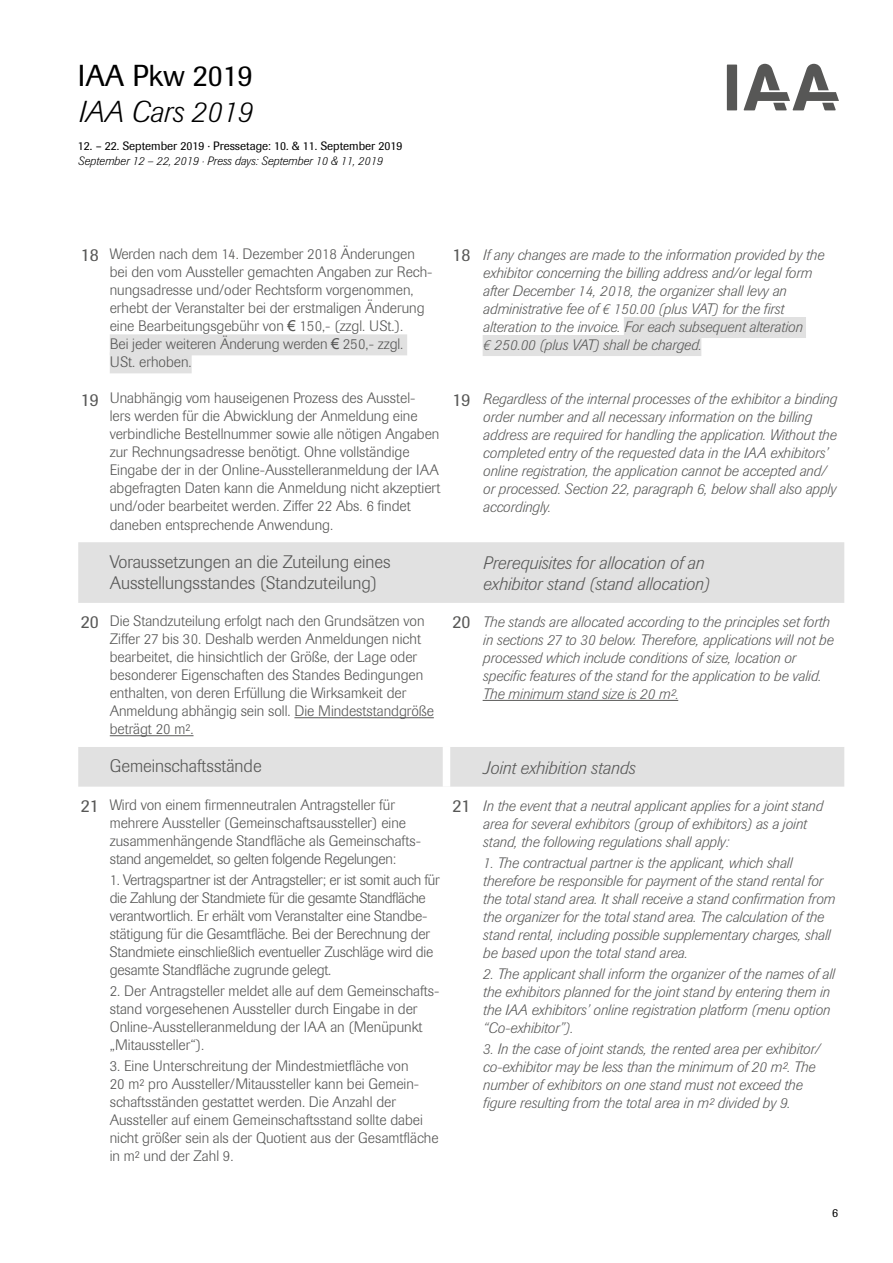
<style>
.page{position:relative;width:893px;height:1263px;background:#fff}
.page>*{position:absolute;margin:0;border:0;box-sizing:border-box;transform-origin:0 0}
.t1{font:italic 300 30px "Imago";color:#000}
.t2{font:30px "Berthold Imago BQ";color:#000}
.t3{font:300 18px "Imago";color:#575756}
.t4{font:italic 300 18px "Imago";color:#575756}
.t5{font:18px "Imago";color:#575756}
.t6{font:300 15px/18px "Imago";color:#575756}
.t7{font:italic 300 15px/18px "Imago";color:#575756}
.t8{font:12px "Berthold Imago BQ";color:#000}
.t9{font:italic 300 12px "Imago";color:#000}
.t10{font:12px "Imago";color:#000}
.s1{font-family:"Arial";font-weight:400}
</style>
<div class="page">
<div style="left:727px;top:65px;width:10px;height:45px;background:#575756"></div>
<svg style="left:744px;top:64px;width:95px;height:46px"></svg>
<div style="left:78px;top:542px;width:766px;height:61px;background:#e1e1e1"></div>
<div style="left:78px;top:747px;width:766px;height:40px;background:#e1e1e1"></div>
<div style="left:443px;top:747px;width:7px;height:40px;background:#fff"></div>
<div style="left:110px;top:334px;width:297px;height:21px;background:#e1e1e1"></div>
<div style="left:110px;top:352px;width:82px;height:21px;background:#e1e1e1"></div>
<div style="left:624px;top:317px;width:182px;height:21px;background:#e1e1e1"></div>
<div style="left:483px;top:335px;width:218px;height:21px;background:#e1e1e1"></div>
<hr style="left:294px;top:717px;width:140px;height:1px;background:#575756">
<hr style="left:110px;top:735px;width:84px;height:1px;background:#575756">
<hr style="left:483px;top:700px;width:195px;height:1px;background:#575756">
<h1 class="t2" style="left:78px;top:58px;width:177px">IAA Pkw 2019</h1>
<h1 class="t1" style="left:78px;top:94px;width:175px">IAA Cars 2019</h1>
<p class="t8" style="left:78px;top:139px;width:326px">12. – 22. September 2019 · Pressetage: 10. &amp; 11. September 2019</p>
<p class="t9" style="left:78px;top:154px;width:306px">September 12 – 22, 2019 · Press days: September 10 &amp; 11, 2019</p>
<p class="t5" style="left:81px;top:245px;width:19px">18</p>
<p class="t6" style="left:110px;top:245px;width:307px">Werden nach dem 14. Dezember 2018 Änderungen</p>
<p class="t6" style="left:110px;top:263px;width:324px">bei den vom Aussteller gemachten Angaben zur Rech&shy;nungsadresse und/oder Rechtsform vorgenommen, erhebt der Veranstalter bei der erstmaligen Änderung eine Bearbeitungsgebühr von <span class="s1">€</span> 150,- (zzgl. USt.).</p>
<p class="t6" style="left:110px;top:335px;width:295px">Bei jeder weiteren Änderung werden <span class="s1">€</span> 250,- zzgl.</p>
<p class="t6" style="left:110px;top:353px;width:83px">USt. erhoben.</p>
<p class="t5" style="left:453px;top:245px;width:19px">18</p>
<p class="t7" style="left:483px;top:246px;width:343px">If any changes are made to the information provided by the exhibitor concerning the billing address and/or legal form</p>
<p class="t7" style="left:483px;top:282px;width:305px">after December 14, 2018, the organizer shall levy an</p>
<p class="t7" style="left:483px;top:300px;width:302px">administrative fee of € 150.00 (plus VAT) for the first</p>
<p class="t7" style="left:483px;top:318px;width:321px">alteration to the invoice. For each subsequent alteration</p>
<p class="t7" style="left:483px;top:336px;width:220px">€ 250.00 (plus VAT) shall be charged.</p>
<p class="t5" style="left:81px;top:389px;width:19px">19</p>
<p class="t6" style="left:110px;top:390px;width:332px">Unabhängig vom hauseigenen Prozess des Ausstel-<br>lers werden für die Abwicklung der Anmeldung eine verbindliche Bestellnummer sowie alle nötigen Angaben zur Rechnungsadresse benötigt. Ohne vollständige Eingabe der in der Online-Ausstelleranmeldung der IAA abgefragten Daten kann die Anmeldung nicht akzeptiert und/oder bearbeitet werden. Ziffer 22 Abs. 6 findet daneben entsprechende Anwendung.</p>
<p class="t5" style="left:453px;top:389px;width:19px">19</p>
<p class="t7" style="left:483px;top:390px;width:355px">Regardless of the internal processes of the exhibitor a binding order number and all necessary information on the billing address are required for handling the application. Without the completed entry of the requested data in the IAA exhibitors’ online registration, the application cannot be accepted and/ or processed. Section 22, paragraph 6, below shall also apply accordingly.</p>
<p class="t3" style="left:110px;top:551px;width:282px">Voraussetzungen an die Zuteilung eines</p>
<p class="t3" style="left:110px;top:573px;width:269px">Ausstellungsstandes (Standzuteilung)</p>
<p class="t4" style="left:483px;top:552px;width:223px">Prerequisites for allocation of an</p>
<p class="t4" style="left:483px;top:573px;width:228px">exhibitor stand (stand allocation)</p>
<p class="t5" style="left:81px;top:611px;width:19px">20</p>
<p class="t6" style="left:110px;top:612px;width:316px">Die Standzuteilung erfolgt nach den Grundsätzen von Ziffer 27 bis 30. Deshalb werden Anmeldungen nicht bearbeitet, die hinsichtlich der Größe, der Lage oder besonderer Eigenschaften des Standes Bedingungen enthalten, von deren Erfüllung die Wirksamkeit der</p>
<p class="t6" style="left:110px;top:702px;width:326px">Anmeldung abhängig sein soll. Die Mindeststandgröße</p>
<p class="t6" style="left:110px;top:720px;width:85px">beträgt 20 m².</p>
<p class="t5" style="left:453px;top:612px;width:19px">20</p>
<p class="t7" style="left:483px;top:613px;width:352px">The stands are allocated according to the principles set forth in sections 27 to 30 below. Therefore, applications will not be processed which include conditions of size, location or</p>
<p class="t7" style="left:483px;top:667px;width:340px">specific features of the stand for the application to be valid.</p>
<p class="t7" style="left:483px;top:685px;width:197px">The minimum stand size is 20 m².</p>
<p class="t3" style="left:110px;top:756px;width:153px">Gemeinschaftsstände</p>
<p class="t4" style="left:483px;top:757px;width:154px">Joint exhibition stands</p>
<p class="t5" style="left:81px;top:795px;width:19px">21</p>
<p class="t6" style="left:110px;top:796px;width:287px">Wird von einem firmenneutralen Antragsteller für</p>
<p class="t6" style="left:110px;top:814px;width:298px">mehrere Aussteller (Gemeinschaftsaussteller) eine</p>
<p class="t6" style="left:110px;top:832px;width:313px">zusammenhängende Standfläche als Gemeinschafts&shy;stand angemeldet, so gelten folgende Regelungen:</p>
<p class="t6" style="left:110px;top:871px;width:331px">1. Vertragspartner ist der Antragsteller; er ist somit auch für die Zahlung der Standmiete für die gesamte Standfläche verantwortlich. Er erhält vom Veranstalter eine Standbe&shy;stätigung für die Gesamtfläche. Bei der Berechnung der Standmiete einschließlich eventueller Zuschläge wird die gesamte Standfläche zugrunde gelegt.</p>
<p class="t6" style="left:110px;top:982px;width:331px">2. Der Antragsteller meldet alle auf dem Gemeinschafts&shy;stand vorgesehenen Aussteller durch Eingabe in der Online-Ausstelleranmeldung der IAA an (Menüpunkt „Mitaussteller“).</p>
<p class="t6" style="left:110px;top:1057px;width:311px">3. Eine Unterschreitung der Mindestmietfläche von<br>20 m² pro Aussteller/Mitaussteller kann bei Gemein&shy;schaftsständen gestattet werden. Die Anzahl der</p>
<p class="t6" style="left:110px;top:1111px;width:330px">Aussteller auf einem Gemeinschaftsstand sollte dabei nicht größer sein als der Quotient aus der Gesamtfläche in m² und der Zahl 9.</p>
<p class="t5" style="left:453px;top:795px;width:19px">21</p>
<p class="t7" style="left:483px;top:797px;width:341px">In the event that a neutral applicant applies for a joint stand area for several exhibitors (group of exhibitors) as a joint stand, the following regulations shall apply:</p>
<p class="t7" style="left:483px;top:854px;width:311px">1. The contractual partner is the applicant, which shall</p>
<p class="t7" style="left:483px;top:872px;width:354px">therefore be responsible for payment of the stand rental for the total stand area. It shall receive a stand confirmation from the organizer for the total stand area. The calculation of the stand rental, including possible supplementary charges, shall be based upon the total stand area.</p>
<p class="t7" style="left:483px;top:965px;width:353px">2. The applicant shall inform the organizer of the names of all the exhibitors planned for the joint stand by entering them in the IAA exhibitors’ online registration platform (menu option “Co-exhibitor”).</p>
<p class="t7" style="left:483px;top:1040px;width:339px">3. In the case of joint stands, the rented area per exhibitor/ co-exhibitor may be less than the minimum of 20 m². The number of exhibitors on one stand must not exceed the</p>
<p class="t7" style="left:483px;top:1094px;width:309px">figure resulting from the total area in m² divided by 9.</p>
<p class="t10" style="left:832px;top:1206px;width:7px">6</p>
</div>
